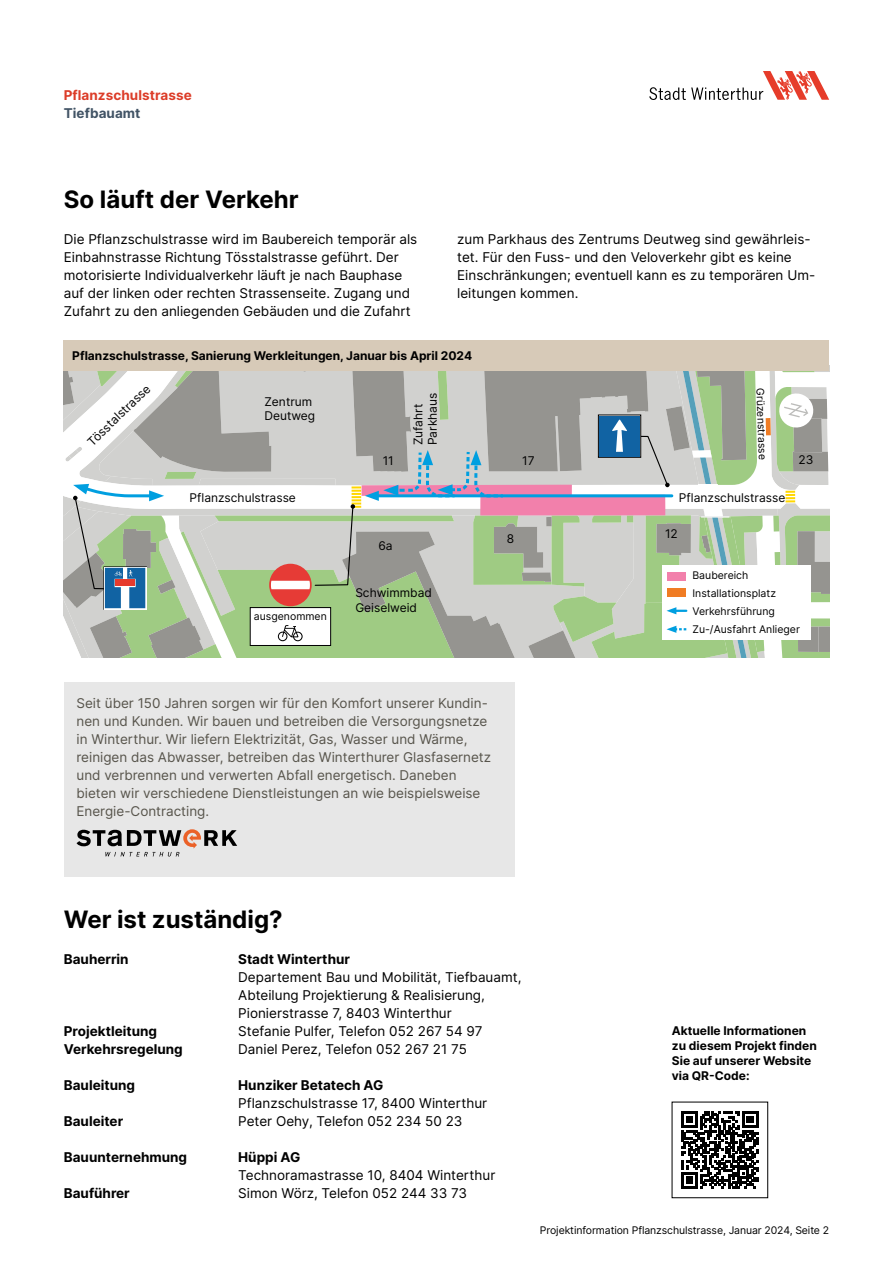
<style>
.page{position:relative;width:893px;height:1263px;background:#fff}
.page>*{position:absolute;margin:0;border:0;box-sizing:border-box;transform-origin:0 0}
.TBA_Inter_Untertitel{font:700 24px "Inter";color:#000}
.STU_Sub_1_Roman{font:13.5px/18px "Inter";color:#000}
.TBA_Inter_Copy{font:13.5px/18px "Inter";color:#57544b}
.TBA_Inter_Copy-2{font:13.5px "Inter";color:#000}
.TBA_Inter_Copy-3{font:700 13.5px "Inter";color:#000}
.STU_Sub_1_Roman-2{font:700 13.5px "Inter";letter-spacing:.005em;color:#dc3c28}
.STU_Sub_1_Roman-3{font:700 13.5px "Inter";letter-spacing:.005em;color:#415365}
.TBA_Inter_Copy-4{font:700 12px/15px "Inter";color:#000}
.TBA_Inter_Copy-5{font:12px "Inter";color:#000}
.TBA_Inter_Copy-6{font:10.5px "Inter";color:#000}
</style>
<div class="page">
<svg style="left:649px;top:71px;width:180px;height:29px"></svg>
<div style="left:64px;top:682px;width:450px;height:194px;background:#e7e7e7"></div>
<svg style="left:77px;top:829px;width:160px;height:27px"></svg>
<svg style="left:681px;top:1111px;width:77px;height:77px"></svg>
<div style="left:64px;top:340px;width:765px;height:31px;background:#d7cab8"></div>
<svg style="left:64px;top:371px;width:765px;height:287px"></svg>
<div style="left:668px;top:572px;width:18px;height:8px;background:#f280ab"></div>
<p class="STU_Sub_1_Roman-2" style="left:64px;top:85px;width:129px">Pflanzschulstrasse</p>
<p class="STU_Sub_1_Roman-3" style="left:64px;top:103px;width:78px">Tiefbauamt</p>
<p class="TBA_Inter_Untertitel" style="left:64px;top:181px;width:237px">So läuft der Verkehr</p>
<p class="STU_Sub_1_Roman" style="left:64px;top:230px;width:355px">Die Pflanzschulstrasse wird im Baubereich temporär als Einbahnstrasse Richtung Tösstalstrasse geführt. Der motorisierte Individualverkehr läuft je nach Bauphase auf der linken oder rechten Strassenseite. Zugang und Zufahrt zu den anliegenden Gebäuden und die Zufahrt</p>
<p class="STU_Sub_1_Roman" style="left:457px;top:230px;width:360px">zum Parkhaus des Zentrums Deutweg sind gewährleis&shy;tet. Für den Fuss- und den Veloverkehr gibt es keine Einschränkungen; eventuell kann es zu temporären Um&shy;leitungen kommen.</p>
<p class="TBA_Inter_Copy-4" style="left:72px;top:348px;width:401px">Pflanzschulstrasse, Sanierung Werkleitungen, Januar bis April 2024</p>
<p class="TBA_Inter_Copy-5" style="left:83px;top:437px;width:84px;rotate:-44deg">Tösstalstrasse</p>
<p class="TBA_Inter_Copy-6" style="left:768px;top:388px;width:73px;rotate:88deg">Grüzenstrasse</p>
<p class="TBA_Inter_Copy-5" style="left:264px;top:393px;width:49px">Zentrum</p>
<p class="TBA_Inter_Copy-5" style="left:264px;top:407px;width:52px">Deutweg</p>
<p class="TBA_Inter_Copy-5" style="left:409px;top:445px;width:43px;rotate:-90deg">Zufahrt</p>
<p class="TBA_Inter_Copy-5" style="left:424px;top:445px;width:54px;rotate:-90deg">Parkhaus</p>
<p class="TBA_Inter_Copy-5" style="left:383px;top:452px;width:13px">11</p>
<p class="TBA_Inter_Copy-5" style="left:522px;top:452px;width:14px">17</p>
<p class="TBA_Inter_Copy-5" style="left:799px;top:451px;width:16px">23</p>
<p class="TBA_Inter_Copy-5" style="left:190px;top:489px;width:108px">Pflanzschulstrasse</p>
<p class="TBA_Inter_Copy-6" style="left:254px;top:609px;width:74px">ausgenommen</p>
<p class="TBA_Inter_Copy-5" style="left:378px;top:537px;width:16px">6a</p>
<p class="TBA_Inter_Copy-5" style="left:355px;top:584px;width:78px">Schwimmbad</p>
<p class="TBA_Inter_Copy-5" style="left:355px;top:599px;width:63px">Geiselweid</p>
<p class="TBA_Inter_Copy-5" style="left:507px;top:530px;width:9px">8</p>
<p class="TBA_Inter_Copy-5" style="left:679px;top:489px;width:108px">Pflanzschulstrasse</p>
<p class="TBA_Inter_Copy-5" style="left:665px;top:524px;width:14px">12</p>
<p class="TBA_Inter_Copy-6" style="left:692px;top:568px;width:57px">Baubereich</p>
<p class="TBA_Inter_Copy-6" style="left:692px;top:586px;width:85px">Installationsplatz</p>
<p class="TBA_Inter_Copy-6" style="left:692px;top:604px;width:84px">Verkehrsführung</p>
<p class="TBA_Inter_Copy-6" style="left:692px;top:622px;width:109px">Zu-/Ausfahrt Anlieger</p>
<p class="TBA_Inter_Copy" style="left:77px;top:694px;width:416px">Seit über 150 Jahren sorgen wir für den Komfort unserer Kundin&shy;nen und Kunden. Wir bauen und betreiben die Versorgungsnetze in Winterthur. Wir liefern Elektrizität, Gas, Wasser und Wärme, reinigen das Abwasser, betreiben das Winterthurer Glasfasernetz und verbrennen und verwerten Abfall energetisch. Daneben bieten wir verschiedene Dienstleistungen an wie beispielsweise Energie-Contracting.</p>
<p class="TBA_Inter_Untertitel" style="left:64px;top:901px;width:220px">Wer ist zuständig?</p>
<p class="TBA_Inter_Copy-3" style="left:64px;top:949px;width:66px">Bauherrin</p>
<p class="TBA_Inter_Copy-3" style="left:238px;top:949px;width:113px">Stadt Winterthur</p>
<p class="TBA_Inter_Copy-2" style="left:238px;top:967px;width:285px">Departement Bau und Mobilität, Tiefbauamt,</p>
<p class="TBA_Inter_Copy-2" style="left:238px;top:985px;width:248px">Abteilung Projektierung &amp; Realisierung,</p>
<p class="TBA_Inter_Copy-2" style="left:238px;top:1003px;width:215px">Pionierstrasse 7, 8403 Winterthur</p>
<p class="TBA_Inter_Copy-3" style="left:64px;top:1021px;width:95px">Projektleitung</p>
<p class="TBA_Inter_Copy-2" style="left:238px;top:1021px;width:246px">Stefanie Pulfer, Telefon 052 267 54 97</p>
<p class="TBA_Inter_Copy-3" style="left:64px;top:1039px;width:120px">Verkehrsregelung</p>
<p class="TBA_Inter_Copy-2" style="left:238px;top:1039px;width:230px">Daniel Perez, Telefon 052 267 21 75</p>
<p class="TBA_Inter_Copy-3" style="left:64px;top:1075px;width:73px">Bauleitung</p>
<p class="TBA_Inter_Copy-3" style="left:238px;top:1075px;width:147px">Hunziker Betatech AG</p>
<p class="TBA_Inter_Copy-2" style="left:238px;top:1093px;width:250px">Pflanzschulstrasse 17, 8400 Winterthur</p>
<p class="TBA_Inter_Copy-3" style="left:64px;top:1111px;width:61px">Bauleiter</p>
<p class="TBA_Inter_Copy-2" style="left:238px;top:1111px;width:226px">Peter Oehy, Telefon 052 234 50 23</p>
<p class="TBA_Inter_Copy-3" style="left:64px;top:1147px;width:125px">Bauunternehmung</p>
<p class="TBA_Inter_Copy-3" style="left:238px;top:1147px;width:64px">Hüppi AG</p>
<p class="TBA_Inter_Copy-2" style="left:238px;top:1165px;width:259px">Technoramastrasse 10, 8404 Winterthur</p>
<p class="TBA_Inter_Copy-3" style="left:64px;top:1183px;width:67px">Bauführer</p>
<p class="TBA_Inter_Copy-2" style="left:238px;top:1183px;width:230px">Simon Wörz, Telefon 052 244 33 73</p>
<p class="TBA_Inter_Copy-4" style="left:672px;top:1023px;width:147px">Aktuelle Informationen zu diesem Projekt finden<br>Sie auf unserer Website via QR-Code:</p>
<p class="TBA_Inter_Copy-6" style="left:540px;top:1222px;width:291px">Projektinformation Pflanzschulstrasse, Januar 2024, Seite 2</p>
</div>
